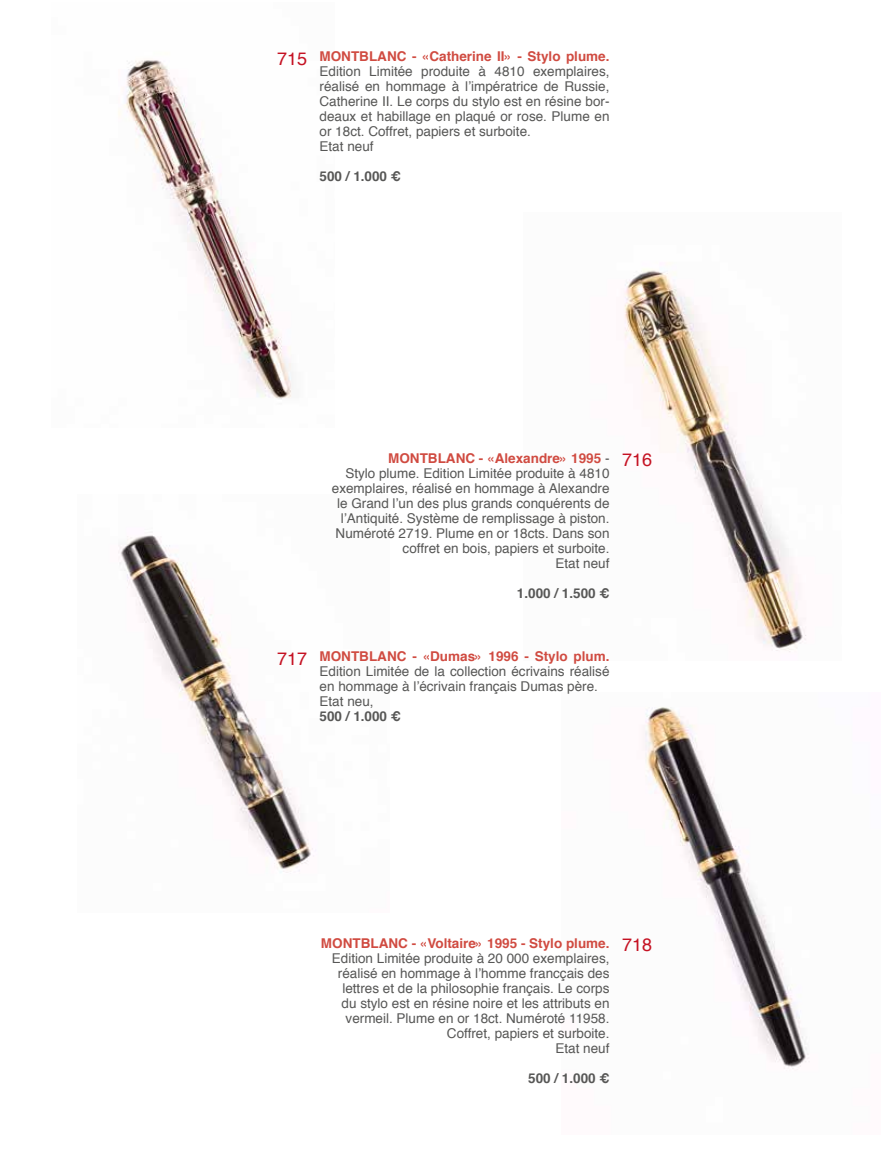
<style>
.page{position:relative;width:893px;height:1149px;background:#fff}
.page>*{position:absolute;margin:0;border:0;box-sizing:border-box;transform-origin:0 0}
.t1{font:18px "Helvetica";color:#c51223}
.t2{font:13.5px/15px "Helvetica";color:#575756}
.t3{font:700 13.5px "Helvetica";color:#d04b41}
.t4{font:700 13.5px "Helvetica";color:#575756}
.s1{font-weight:700;color:#d04b41}
</style>
<div class="page">
<img style="left:118px;top:60px;width:174px;height:339px">
<img style="left:624px;top:269px;width:182px;height:383px">
<img style="left:118px;top:535px;width:198px;height:338px">
<img style="left:645px;top:707px;width:165px;height:363px">
<h1 class="t1" style="left:277px;top:44px;width:32px">715</h1>
<p class="t3" style="left:320px;top:46px;width:291px">MONTBLANC - «Catherine II» - Stylo plume.</p>
<p class="t2" style="left:320px;top:64px;width:291px">Edition Limitée produite à 4810 exemplaires, réalisé en hommage à l’impératrice de Russie, Catherine II. Le corps du stylo est en résine bor&shy;deaux et habillage en plaqué or rose. Plume en or 18ct. Coffret, papiers et surboite.<br>Etat neuf</p>
<p class="t4" style="left:320px;top:165px;width:83px">500 / 1.000 €</p>
<p class="t2" style="left:332px;top:451px;width:279px;text-align:right"><span class="s1">MONTBLANC - «Alexandre» 1995</span> -<br>Stylo plume. Edition Limitée produite à 4810 exemplaires, réalisé en hommage à Alexandre le Grand l’un des plus grands conquérents de l’Antiquité. Système de remplissage à piston.<br>Numéroté 2719. Plume en or 18cts. Dans son coffret en bois, papiers et surboite.<br>Etat neuf</p>
<p class="t4" style="left:517px;top:582px;width:94px">1.000 / 1.500 €</p>
<h1 class="t1" style="left:622px;top:446px;width:32px">716</h1>
<h1 class="t1" style="left:277px;top:644px;width:32px">717</h1>
<p class="t3" style="left:320px;top:645px;width:291px">MONTBLANC - «Dumas» 1996 - Stylo plum.</p>
<p class="t2" style="left:320px;top:664px;width:291px">Edition Limitée de la collection écrivains réalisé en hommage à l’écrivain français Dumas père.<br>Etat neu,</p>
<p class="t4" style="left:320px;top:705px;width:83px">500 / 1.000 €</p>
<p class="t3" style="left:321px;top:931px;width:290px">MONTBLANC - «Voltaire» 1995 - Stylo plume.</p>
<p class="t2" style="left:332px;top:950px;width:279px;text-align:right">Edition Limitée produite à 20 000 exemplaires, réalisé en hommage à l’homme francçais des lettres et de la philosophie français. Le corps du stylo est en résine noire et les attributs en vermeil. Plume en or 18ct. Numéroté 11958.<br>Coffret, papiers et surboite.<br>Etat neuf</p>
<p class="t4" style="left:528px;top:1066px;width:83px">500 / 1.000 €</p>
<h1 class="t1" style="left:622px;top:930px;width:32px">718</h1>
</div>
